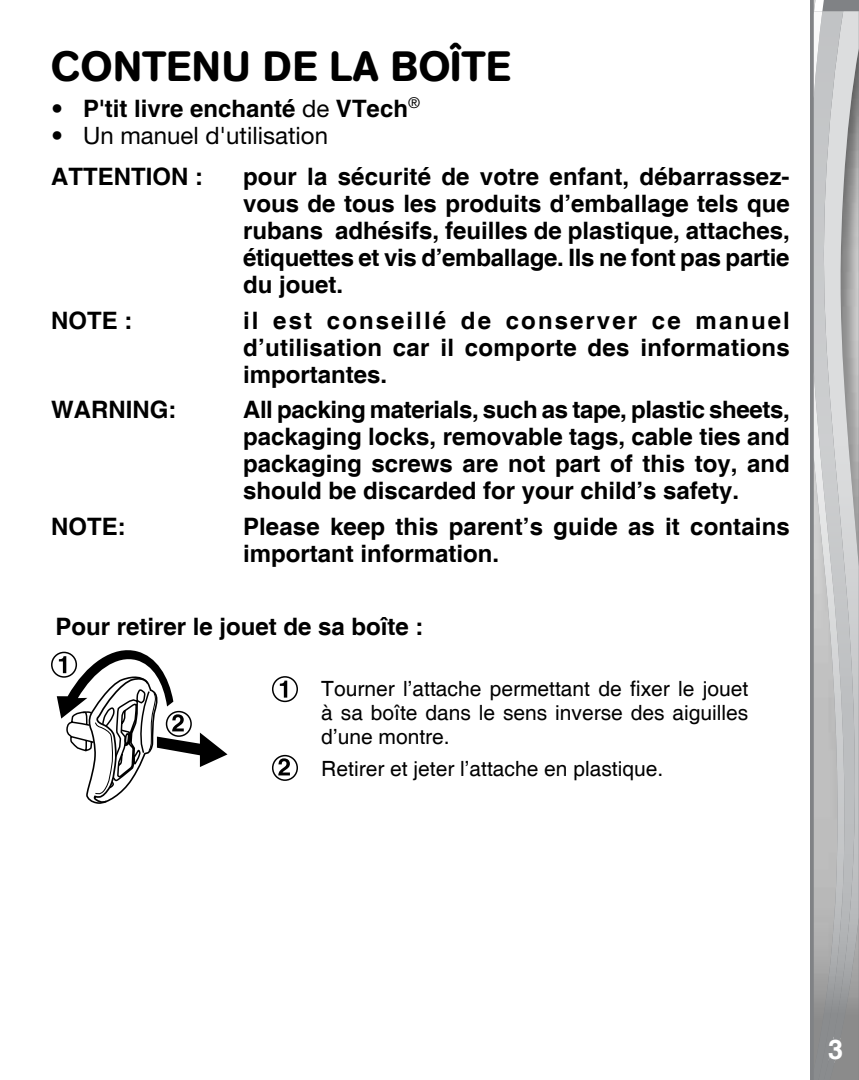
<style>
.page{position:relative;width:859px;height:1080px;background:#fff}
.page>*{position:absolute;margin:0;border:0;box-sizing:border-box;transform-origin:0 0}
.t1{font:500 42px "AG Book Rounded";letter-spacing:.02em;color:#000}
.t2{font:36px "Helvetica";color:#fff}
.t3{font:700 24px/27px "Helvetica";color:#000;text-align:justify}
.t4{font:700 24px "Helvetica";color:#000}
.t5{font:24px "Helvetica Neue 55 Roman";color:#000}
.t6{font:21px/24px "Helvetica";color:#000;text-align:justify}
.s1{font-family:"Helvetica Neue 55 Roman";font-weight:400}
.s2{font-weight:700;font-size:27px}
</style>
<div class="page">
<div style="left:810px;top:0;width:49px;height:1080px;background:linear-gradient(to bottom,#808285,#808285)"></div>
<img style="left:857px;top:11px;width:2px;height:1069px">
<img style="left:847px;top:11px;width:10px;height:1069px">
<svg style="left:814px;top:0;width:10px;height:11px"></svg>
<img style="left:814px;top:11px;width:33px;height:1069px">
<div style="left:51px;top:652px;width:26px;height:26px;border:2px solid #000;border-radius:50%"></div>
<svg style="left:57px;top:650px;width:170px;height:154px"></svg>
<div style="left:166px;top:711px;width:26px;height:26px;border:2px solid #000;border-radius:50%"></div>
<div style="left:272px;top:676px;width:26px;height:26px;border:2px solid #000;border-radius:50%"></div>
<svg style="left:280px;top:681px;width:7px;height:17px"></svg>
<svg style="left:278px;top:758px;width:12px;height:17px"></svg>
<div style="left:272px;top:755px;width:26px;height:26px;border:2px solid #000;border-radius:50%"></div>
<h1 class="t1" style="left:51px;top:42px;width:461px">CONTENU DE LA BOÎTE</h1>
<p class="t4" style="left:51px;top:93px;width:370px"><span class="s1">•</span> P'tit livre enchanté <span class="s1">de</span> VTech<sup>®</sup></p>
<p class="t5" style="left:51px;top:121px;width:278px">• Un manuel d'utilisation</p>
<p class="t3" style="left:51px;top:165px;width:153px">ATTENTION :</p>
<p class="t3" style="left:243px;top:165px;width:548px">pour la sécurité de votre enfant, débarrassez&shy;vous de tous les produits d’emballage tels que rubans adhésifs, feuilles de plastique, attaches, étiquettes et vis d’emballage. Ils ne font pas partie du jouet.</p>
<p class="t3" style="left:51px;top:308px;width:83px">NOTE :</p>
<p class="t3" style="left:243px;top:308px;width:548px">il est conseillé de conserver ce manuel d’utilisation car il comporte des informations importantes.</p>
<p class="t3" style="left:51px;top:398px;width:127px">WARNING:</p>
<p class="t3" style="left:243px;top:398px;width:548px">All packing materials, such as tape, plastic sheets, packaging locks, removable tags, cable ties and packaging screws are not part of this toy, and should be discarded for your child’s safety.</p>
<p class="t3" style="left:51px;top:514px;width:76px">NOTE:</p>
<p class="t3" style="left:243px;top:514px;width:548px">Please keep this parent’s guide as it contains important information.</p>
<p class="t3" style="left:55px;top:614px;width:370px">Pour retirer le jouet de sa boîte :</p>
<p class="t6" style="left:321px;top:678px;width:429px">Tourner l’attache permettant de fixer le jouet à sa boîte dans le sens inverse des aiguilles d’une montre.</p>
<p class="t6" style="left:321px;top:757px;width:343px">Retirer et jeter l’attache en plastique.</p>
<h2 class="t2" style="left:825px;top:1028px;width:22px">3<span class="s2">3</span></h2>
</div>
